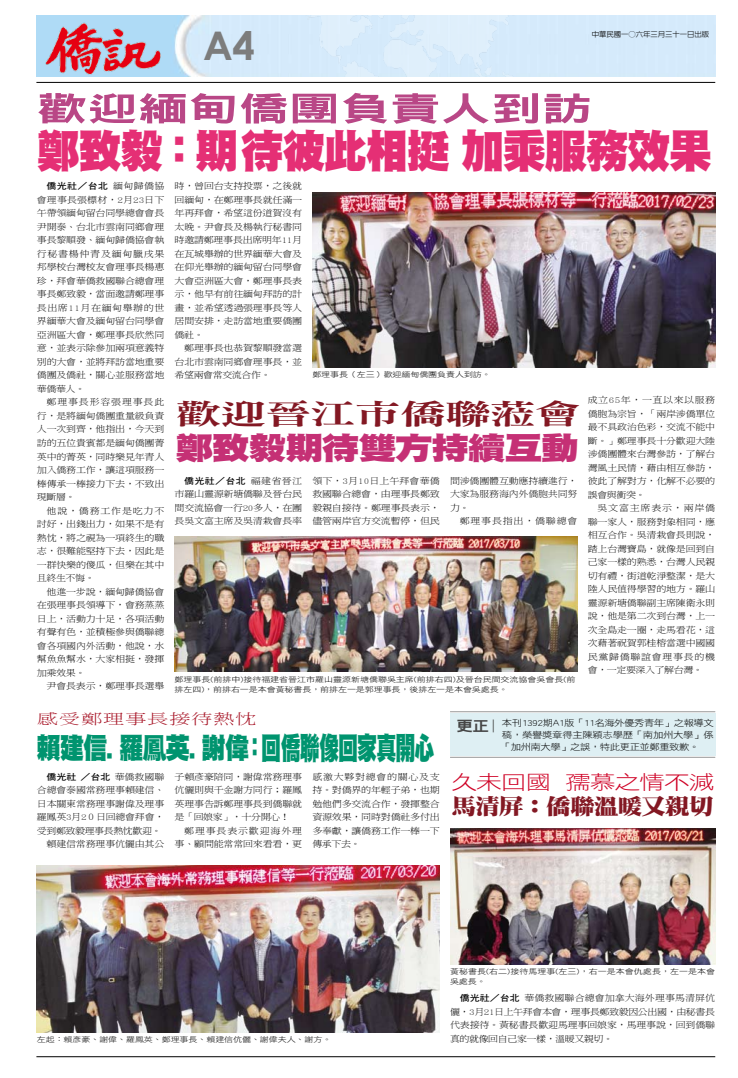
<style>
.page{position:relative;width:738px;height:1078px;background:#fff}
.page>*{position:absolute;margin:0;border:0;box-sizing:border-box;transform-origin:0 0}
.t1{font:45.2px "DF Hei Std W12";letter-spacing:-.045em;color:#e52f75;scale:.96 1}
.t2{font:700 39.4px "Century Gothic";color:#7c7c7c}
.t3{font:33.4px "DF Hei Std W9";color:#b94786;scale:1.51 1}
.t4{font:30.9px "DF Hei Std W12";letter-spacing:-.045em;color:#c53075;scale:1.24 1}
.t5{font:28.6px "DF Hei Std W12";letter-spacing:-.045em;color:#00946f;scale:.85 1}
.t6{font:28.6px "DF Ming Std W9";letter-spacing:-.03em;color:#831823;scale:1.62 1}
.t7{font:21.9px "DF Ming Std W12";letter-spacing:-.045em;color:#831823;scale:1.14 1}
.t8{font:19.4px "DF Hei Std W3";letter-spacing:-.045em;color:#cf0226;scale:1.33 1}
.t9{font:14.3px "DF Ming Std W3";letter-spacing:.025em;color:#a71325;scale:1.5 1}
.t10{font:14.1px "DF Hei Std W9";color:#464646;scale:1.18 1}
.t11{font:8.8px/13.5px "DF Ming Std W3";letter-spacing:-.02em;color:#000;text-align:justify;scale:1.14 1}
.t12{font:8.8px/12px "DF Hei Std W3";letter-spacing:-.045em;color:#000;text-align:justify;scale:1.18 1}
.t13{font:8.8px/13.5px "DF Ming Std W3";letter-spacing:.075em;color:#000;text-align:right;scale:1.14 1}
.t14{font:8.8px "DF Hei Std W7";letter-spacing:.03em;color:#000;scale:1.14 1}
.t15{font:8.8px "DF Ming Std W3";letter-spacing:-.045em;color:#000;scale:1.14 1}
.t16{font:7.2px/9.5px "DF Hei Std W3";letter-spacing:-.01em;color:#000;scale:1.25 1}
.t17{font:500 7.2px "AR New Hei B5";letter-spacing:-.01em;color:#000}
.s1{font-family:"DF Ming Std W3"}
.s2{font-size:30.9px}
.s3{font-family:"DF Hei Std W3"}
.s4{font-family:"DF Hei Std W7"}
</style>
<div class="page">
<img style="left:37px;top:16px;width:677px;height:60px">
<hr style="left:36px;top:1056px;width:678px;height:1px;background:#000">
<img style="left:41px;top:18px;width:124px;height:59px">
<img style="left:305px;top:16px;width:219px;height:61px">
<hr style="left:36px;top:82px;width:678px;height:1px;background:#000">
<div style="left:449px;top:713px;width:265px;height:42px;background:#deeff3"></div>
<img style="left:312px;top:192px;width:402px;height:175px">
<img style="left:174px;top:536px;width:403px;height:135px">
<img style="left:37px;top:865px;width:402px;height:167px">
<hr style="left:449px;top:711px;width:265px;height:1px;background:#949494">
<hr style="left:449px;top:757px;width:265px;height:1px;background:#949494">
<img style="left:450px;top:828px;width:264px;height:136px">
<h2 class="t2" style="left:203px;top:16px;width:53px">A4</h2>
<p class="t17" style="left:591px;top:31px;width:119px">中華民國一○六年三月三十一日出版</p>
<h3 class="t3" style="left:37px;top:90px;width:369px">歡迎緬甸僑團負責人到訪</h3>
<h1 class="t1" style="left:37px;top:127px;width:704px">鄭致毅：期 待彼此相挺 加乘服務效果</h1>
<p class="t14" style="left:46px;top:181px;width:105px">僑光社／台北 <span class="s1">緬甸歸僑協</span></p>
<p class="t11" style="left:37px;top:193px;width:113px">會理事長張標材，2月23日下午帶領緬甸留台同學總會會長尹開泰、台北市雲南同鄉會理事長黎順發、緬甸歸僑協會執行秘書楊仲青及緬甸臘戌果邦學校台灣校友會理事長楊惠珍，拜會華僑救國聯合總會理事長鄭致毅，當面邀請鄭理事長出席11月在緬甸舉辦的世界緬華大會及緬甸留台同學會亞洲區大會，鄭理事長欣然同意，並表示除參加兩項意義特別的大會，並將拜訪當地重要僑團及僑社，關心並服務當地華僑華人。</p>
<p class="t11" style="left:37px;top:395px;width:113px;text-indent:10px">鄭理事長形容張理事長此行，是將緬甸僑團重量級負責人一次到齊，他指出，今天到訪的五位貴賓都是緬甸僑團菁英中的菁英，同時樂見年青人加入僑務工作，讓這項服務一棒傳承一棒接力下去，不致出現斷層。</p>
<p class="t11" style="left:37px;top:503px;width:113px;text-indent:10px">他說，僑務工作是吃力不討好，出錢出力，如果不是有熱忱，將之視為一項終生的職志，很難能堅持下去，因此是一群快樂的傻瓜，但樂在其中且終生不悔。</p>
<p class="t11" style="left:37px;top:584px;width:113px;text-indent:10px">他進一步說，緬甸歸僑協會在張理事長領導下，會務蒸蒸日上，活動力十足，各項活動有聲有色，並積極參與僑聯總會各項國內外活動，他說，水幫魚魚幫水，大家相挺，發揮加乘效果。</p>
<p class="t11" style="left:46px;top:679px;width:105px">尹會長表示，鄭理事長選舉</p>
<p class="t11" style="left:174px;top:179px;width:113px">時，曾回台支持投票，之後就回緬甸，在鄭理事長就任滿一年再拜會，希望這份道賀沒有太晚。尹會長及楊執行秘書同時邀請鄭理事長出席明年11月在瓦城舉辦的世界緬華大會及在仰光舉辦的緬甸留台同學會大會亞洲區大會，鄭理事長表示，他早有前往緬甸拜訪的計畫，並希望透過張理事長等人居間安排，走訪當地重要僑團僑社。</p>
<p class="t11" style="left:174px;top:341px;width:113px;text-indent:10px">鄭理事長也恭賀黎順發當選台北市雲南同鄉會理事長，並希望兩會常交流合作。</p>
<p class="t16" style="left:312px;top:370px;width:144px">鄭理事長（左三）歡迎緬甸僑團負責人到訪。</p>
<p class="t11" style="left:587px;top:393px;width:113px">成立65年，一直以來以服務僑胞為宗旨，「兩岸涉僑單位最不具政治色彩，交流不能中斷。」鄭理事長十分歡迎大陸涉僑團體來台灣參訪，了解台灣風土民情，藉由相互參訪，彼此了解對方，化解不必要的誤會與衝突。</p>
<p class="t11" style="left:587px;top:501px;width:113px;text-indent:10px">吳文富主席表示，兩岸僑聯一家人，服務對象相同，應相互合作。吳清栽會長則說，踏上台灣寶島，就像是回到自己家一樣的熟悉，台灣人民親切有禮，街道乾淨整潔，是大陸人民值得學習的地方。羅山靈源新塘僑聯副主席陳衛永則說，他是第二次到台灣，上一次全島走一圈，走馬看花，這次藉著祝賀郭桂榕當選中國國民黨歸僑聯誼會理事長的機會，一定要深入了解台灣。</p>
<h3 class="t6" style="left:175px;top:398px;width:251px">歡迎晉江市僑聯蒞會</h3>
<h3 class="t4" style="left:175px;top:431px;width:327px">鄭致毅期待雙方持續互動</h3>
<p class="t14" style="left:184px;top:475px;width:105px">僑光社／台北 <span class="s1">福建省晉江</span></p>
<p class="t11" style="left:174px;top:487px;width:113px">市羅山靈源新塘僑聯及晉台民間交流協會一行20多人，在團長吳文富主席及吳清栽會長率</p>
<p class="t11" style="left:312px;top:473px;width:113px">領下，3月10日上午拜會華僑救國聯合總會，由理事長鄭致毅親自接待。鄭理事長表示，儘管兩岸官方交流暫停，但民</p>
<p class="t11" style="left:449px;top:473px;width:113px">間涉僑團體互動應持續進行，大家為服務海內外僑胞共同努力。</p>
<p class="t13" style="left:459px;top:514px;width:105px">鄭理事長指出，僑聯總會</p>
<p class="t16" style="left:174px;top:674px;width:322px">鄭理事長(前排中)接待福建省晉江市羅山靈源新塘僑聯吳主席(前排右四)及晉台民間交流協會吳會長(前排左四)，前排右一是本會黃秘書長，前排左一是郭理事長，後排左一是本會吳處長。</p>
<h3 class="t9" style="left:37px;top:710px;width:148px">感受鄭理事長接待熱忱</h3>
<h3 class="t5" style="left:36px;top:732px;width:469px">賴建信. 羅鳳英. 謝偉<span class="s2">：回 僑聯像回家真開心</span></h3>
<p class="t12" style="left:500px;top:716px;width:182px">本刊1392期A1版「11名海外優秀青年」之報導文稿，榮譽獎章得主陳穎志學歷「南加州大學」係「加州南大學」之誤，特此更正並鄭重致歉。</p>
<h3 class="t10" style="left:456px;top:718px;width:40px">更正<span class="s3">︱</span></h3>
<p class="t14" style="left:46px;top:771px;width:105px">僑光社 ／台北 <span class="s1">華僑救國聯</span></p>
<p class="t11" style="left:37px;top:782px;width:113px">合總會泰國常務理事賴建信、</p>
<p class="t11" style="left:37px;top:796px;width:113px">日本關東常務理事謝偉及理事</p>
<p class="t11" style="left:37px;top:809px;width:113px">羅鳳英3月2０日回總會拜會，</p>
<p class="t15" style="left:37px;top:825px;width:111px">受到鄭致毅理事長熱忱歡迎。</p>
<p class="t11" style="left:46px;top:836px;width:105px">賴建信常務理事伉儷由其公</p>
<p class="t11" style="left:174px;top:769px;width:113px">子賴彥豪陪同，謝偉常務理事伉儷則與千金謝方同行；羅鳳英理事告訴鄭理事長到僑聯就是「回娘家」，十分開心！</p>
<p class="t13" style="left:174px;top:823px;width:113px">鄭理事長表示歡迎海外理事、顧問能常常回來看看，更</p>
<p class="t11" style="left:312px;top:769px;width:113px">感激大夥對總會的關心及支持。對僑界的年輕子弟，也期勉他們多交流合作，發揮整合資源效果，同時對僑社多付出多奉獻，讓僑務工作一棒一下傳承下去。</p>
<h3 class="t8" style="left:451px;top:770px;width:199px">久未回國 孺慕之情不減</h3>
<h3 class="t7" style="left:451px;top:794px;width:231px">馬清屏：僑聯溫暖又親切</h3>
<p class="t16" style="left:37px;top:1034px;width:237px">左起：賴彥豪、謝偉、羅鳳英、鄭理事長、賴建信伉儷、謝偉夫人、謝方。</p>
<p class="t16" style="left:449px;top:966px;width:213px">黃秘書長(右二)接待馬理事(左三)，右一是本會仇處長，左一是本會吳處長。</p>
<p class="t11" style="left:449px;top:990px;width:234px;text-indent:10px"><span class="s4">僑光社／台北</span> 華僑救國聯合總會加拿大海外理事馬清屏伉儷，3月21日上午拜會本會，理事長鄭致毅因公出國，由秘書長代表接待。黃秘書長歡迎馬理事回娘家，馬理事說，回到僑聯真的就像回自己家一樣，溫暖又親切。</p>
</div>
